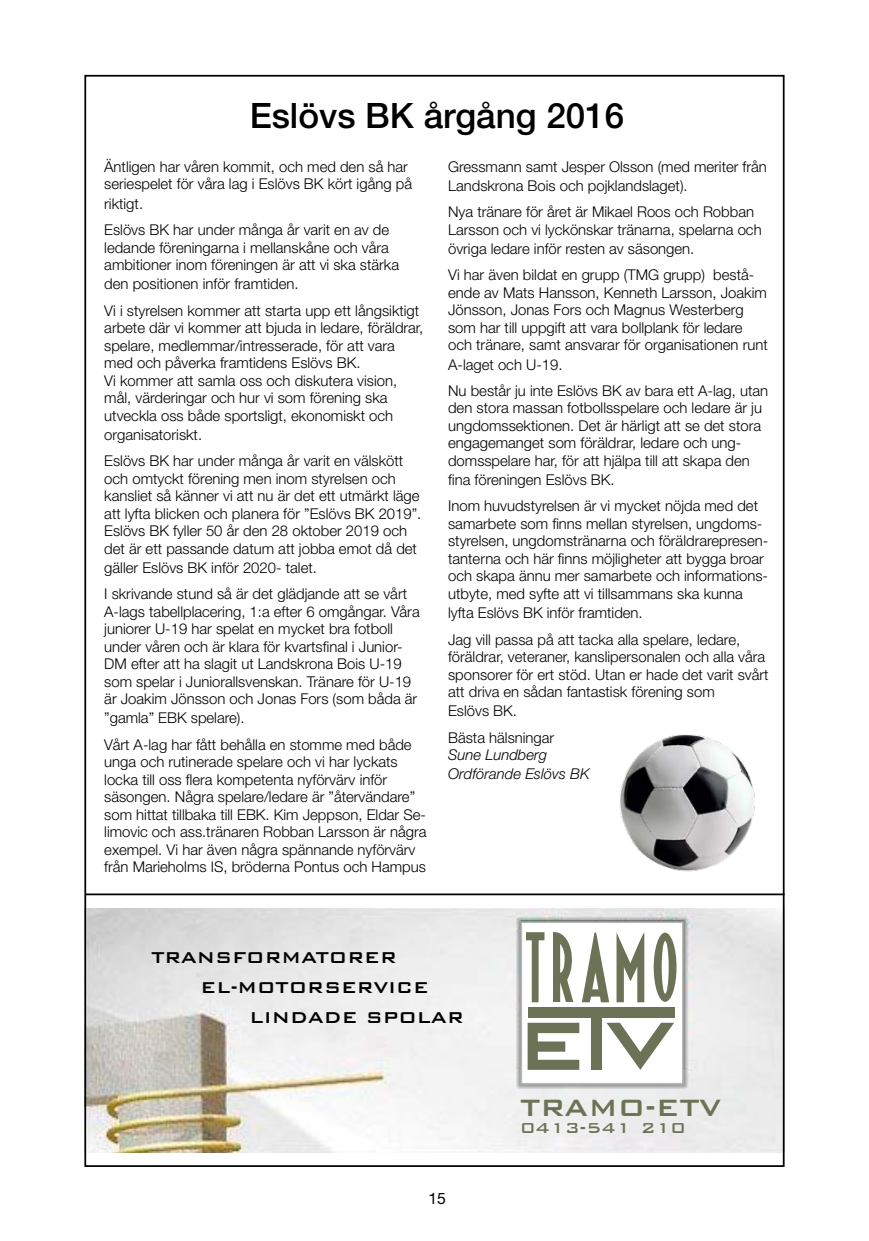
<style>
.page{position:relative;width:869px;height:1241px;background:#fff}
.page>*{position:absolute;margin:0;border:0;box-sizing:border-box;transform-origin:0 0}
.t1{font:500 35px "Helvetica Neue LT Std";color:#000}
.t2{font:500 31.5px "Bank Gothic BT";color:#6c7255}
.t3{font:500 21px "Bank Gothic BT";color:#000}
.t4{font:500 19.25px "Bank Gothic BT";color:#6c7255}
.t5{font:15.75px "Helvetica Neue LT Std";color:#000}
.t6{font:300 14.88px/17.5px "Helvetica Neue LT Std";color:#000}
.t7{font:italic 300 14.88px/19.2px "Helvetica Neue LT Std";color:#000}
</style>
<div class="page">
<img style="left:620px;top:734px;width:135px;height:138px">
<img style="left:87px;top:908px;width:694px;height:244px">
<div style="left:515px;top:916px;width:172px;height:172px;background:#000;opacity:.75"></div>
<div style="left:520px;top:921px;width:163px;height:163px;background:#fff;border:2px solid #b7b8b8"></div>
<svg style="left:526px;top:932px;width:18px;height:70px"></svg>
<svg style="left:616px;top:933px;width:28px;height:69px"></svg>
<svg style="left:553px;top:932px;width:56px;height:70px"></svg>
<div style="left:653px;top:932px;width:23px;height:69px;background:#6c7255;border-radius:50%"></div>
<div style="left:527px;top:1006px;width:147px;height:11px;background:#6c7255"></div>
<div style="left:591px;top:1015px;width:10px;height:54px;background:#6c7255"></div>
<svg style="left:527px;top:1022px;width:52px;height:47px"></svg>
<svg style="left:606px;top:1022px;width:67px;height:47px"></svg>
<div style="left:661px;top:940px;width:7px;height:53px;background:#fff;border-radius:50%"></div>
<hr style="left:86px;top:893px;width:698px;height:2px;background:#000">
<h1 class="t1" style="left:249px;top:95px;width:376px">Eslövs BK årgång 2016</h1>
<p class="t6" style="left:104px;top:157px;width:309px">Äntligen har våren kommit, och med den så har seriespelet för våra lag i Eslövs BK kört igång på</p>
<p class="t6" style="left:104px;top:190px;width:286px;line-height:26.2px">riktigt.<br>Eslövs BK har under många år varit en av de</p>
<p class="t6" style="left:104px;top:238px;width:296px">ledande föreningarna i mellanskåne och våra ambitioner inom föreningen är att vi ska stärka</p>
<p class="t6" style="left:104px;top:270px;width:316px;line-height:26.2px">den positionen inför framtiden.<br>Vi i styrelsen kommer att starta upp ett långsiktigt</p>
<p class="t6" style="left:104px;top:318px;width:320px">arbete där vi kommer att bjuda in ledare, föräldrar, spelare, medlemmar/intresserade, för att vara med och påverka framtidens Eslövs BK.<br>Vi kommer att samla oss och diskutera vision, mål, värderingar och hur vi som förening ska utveckla oss både sportsligt, ekonomiskt och</p>
<p class="t6" style="left:104px;top:421px;width:300px;line-height:26.2px">organisatoriskt.<br>Eslövs BK har under många år varit en välskött</p>
<p class="t6" style="left:104px;top:469px;width:318px">och omtyckt förening men inom styrelsen och kansliet så känner vi att nu är det ett utmärkt läge att lyfta blicken och planera för ”Eslövs BK 2019”.<br>Eslövs BK fyller 50 år den 28 oktober 2019 och det är ett passande datum att jobba emot då det</p>
<p class="t6" style="left:104px;top:554px;width:304px;line-height:26.2px">gäller Eslövs BK inför 2020- talet.<br>I skrivande stund så är det glädjande att se vårt</p>
<p class="t6" style="left:104px;top:602px;width:317px">A-lags tabellplacering, 1:a efter 6 omgångar. Våra juniorer U-19 har spelat en mycket bra fotboll under våren och är klara för kvartsfinal i Junior-DM efter att ha slagit ut Landskrona Bois U-19 som spelar i Juniorallsvenskan. Tränare för U-19 är Joakim Jönsson och Jonas Fors (som båda är</p>
<p class="t6" style="left:104px;top:704px;width:309px;line-height:26.2px">”gamla” EBK spelare).<br>Vårt A-lag har fått behålla en stomme med både</p>
<p class="t6" style="left:104px;top:752px;width:323px">unga och rutinerade spelare och vi har lyckats locka till oss flera kompetenta nyförvärv inför säsongen. Några spelare/ledare är ”återvändare” som hittat tillbaka till EBK. Kim Jeppson, Eldar Se&shy;limovic och ass.tränaren Robban Larsson är några exempel. Vi har även några spännande nyförvärv från Marieholms IS, bröderna Pontus och Hampus</p>
<p class="t6" style="left:448px;top:156px;width:320px;line-height:19.2px">Gressmann samt Jesper Olsson (med meriter från<br>Landskrona Bois och pojklandslaget).</p>
<p class="t6" style="left:448px;top:203px;width:315px">Nya tränare för året är Mikael Roos och Robban<br>Larsson och vi lyckönskar tränarna, spelarna och</p>
<p class="t6" style="left:448px;top:235px;width:307px;line-height:26.2px">övriga ledare inför resten av säsongen.<br>Vi har även bildat en grupp (TMG grupp) bestå-</p>
<p class="t6" style="left:448px;top:283px;width:321px">ende av Mats Hansson, Kenneth Larsson, Joakim Jönsson, Jonas Fors och Magnus Westerberg som har till uppgift att vara bollplank för ledare och tränare, samt ansvarar för organisationen runt</p>
<p class="t6" style="left:448px;top:351px;width:321px;line-height:26.2px">A-laget och U-19.<br>Nu består ju inte Eslövs BK av bara ett A-lag, utan</p>
<p class="t6" style="left:448px;top:399px;width:315px">den stora massan fotbollsspelare och ledare är ju ungdomssektionen. Det är härligt att se det stora engagemanget som föräldrar, ledare och ung&shy;domsspelare har, för att hjälpa till att skapa den</p>
<p class="t6" style="left:448px;top:466px;width:311px;line-height:26.2px">fina föreningen Eslövs BK.<br>Inom huvudstyrelsen är vi mycket nöjda med det</p>
<p class="t6" style="left:448px;top:514px;width:321px">samarbete som finns mellan styrelsen, ungdoms&shy;styrelsen, ungdomstränarna och föräldrarepresen&shy;tanterna och här finns möjligheter att bygga broar och skapa ännu mer samarbete och informations&shy;utbyte, med syfte att vi tillsammans ska kunna</p>
<p class="t6" style="left:448px;top:599px;width:293px;line-height:26.2px">lyfta Eslövs BK inför framtiden.<br>Jag vill passa på att tacka alla spelare, ledare,</p>
<p class="t6" style="left:448px;top:647px;width:322px">föräldrar, veteraner, kanslipersonalen och alla våra sponsorer för ert stöd. Utan er hade det varit svårt att driva en sådan fantastisk förening som</p>
<p class="t6" style="left:448px;top:697px;width:108px;line-height:26.2px">Eslövs BK.<br>Bästa hälsningar</p>
<p class="t7" style="left:448px;top:744px;width:143px">Sune Lundberg<br>Ordförande Eslövs BK</p>
<h3 class="t3" style="left:151px;top:946px;width:247px">TRANSFORMATORER</h3>
<h3 class="t3" style="left:200px;top:975px;width:230px">EL-MOTORSERVICE</h3>
<h3 class="t3" style="left:249px;top:1005px;width:216px">LINDADE SPOLAR</h3>
<p class="t5" style="left:428px;top:1188px;width:19px">15</p>
<h2 class="t2" style="left:520px;top:1089px;width:202px">TRAMO-ETV</h2>
<p class="t4" style="left:520px;top:1117px;width:167px">0413-541 210</p>
</div>
